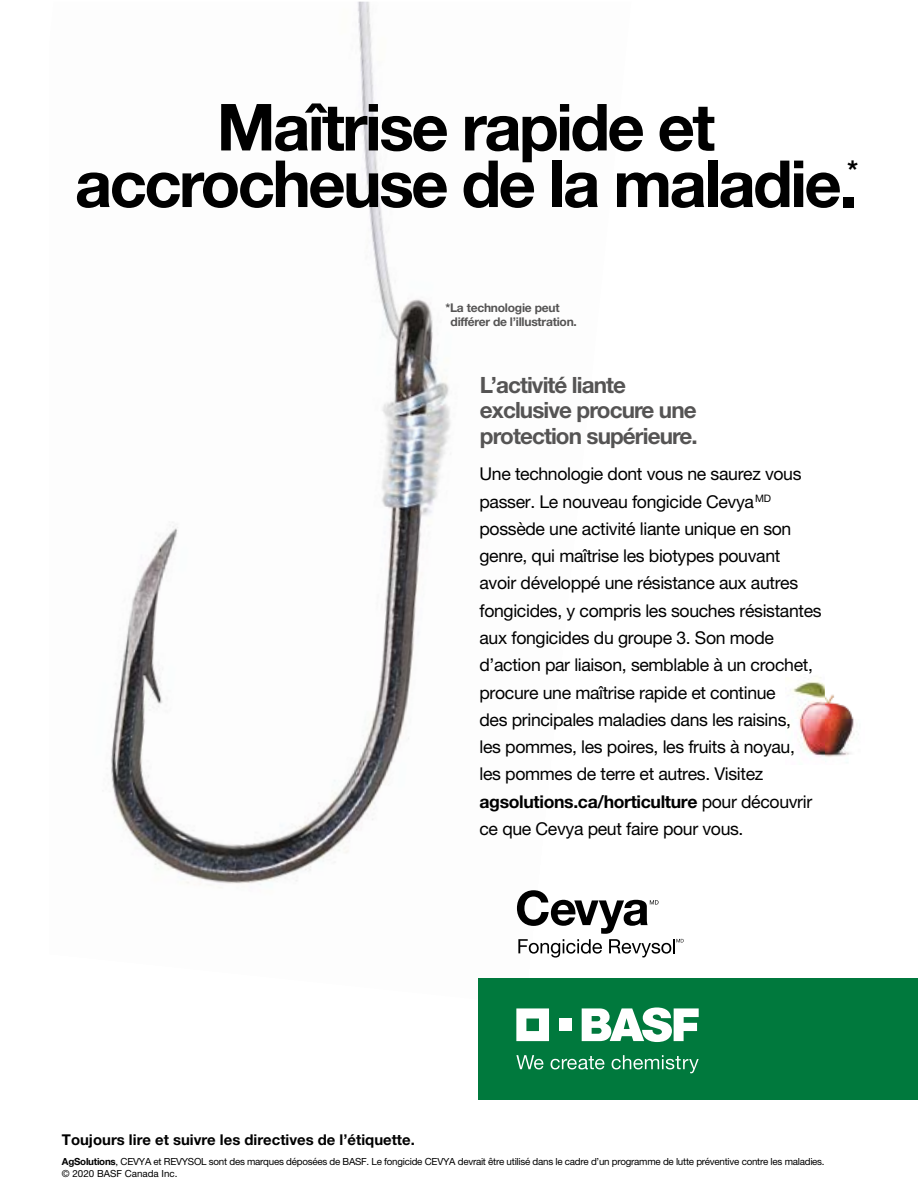
<style>
.page{position:relative;width:918px;height:1188px;background:#fff}
.page>*{position:absolute;margin:0;border:0;box-sizing:border-box;transform-origin:0 0}
.t1{font:700 64.95px/56.6px "Helvetica Neue LT Std";letter-spacing:-.04em;color:#000;text-align:center}
.t2{font:700 27.45px "Helvetica Neue LT Std";color:#000}
.t3{font:700 22.5px/25.7px "Helvetica Neue LT Std";letter-spacing:-.04em;color:#555454}
.t4{font:17.7px/27.3px "Helvetica Neue LT Std";letter-spacing:-.02em;color:#000}
.t5{font:700 14.85px "Helvetica Neue LT Std";color:#000}
.t6{font:700 12px/14.4px "Helvetica Neue LT Std";letter-spacing:-.02em;color:#555454}
.t7{font:9.75px/11.6px "Helvetica Neue LT Std";letter-spacing:-.025em;color:#000}
.s1{font-weight:700}
</style>
<div class="page">
<img style="left:786px;top:677px;width:73px;height:80px">
<img style="left:111px;top:2px;width:406px;height:907px">
<div style="left:478px;top:978px;width:440px;height:122px;background:#00793d"></div>
<svg style="left:516px;top:1008px;width:33px;height:33px"></svg>
<div style="left:559px;top:1019px;width:13px;height:12px;background:#fff"></div>
<svg style="left:582px;top:1007px;width:117px;height:35px"></svg>
<svg style="left:516px;top:1055px;width:27px;height:14px"></svg>
<svg style="left:551px;top:1056px;width:53px;height:13px"></svg>
<svg style="left:612px;top:1055px;width:87px;height:18px"></svg>
<svg style="left:517px;top:890px;width:167px;height:68px"></svg>
<h1 class="t1" style="left:75px;top:98px;width:784px">Maîtrise rapide et accrocheuse de la maladie.</h1>
<h2 class="t2" style="left:847px;top:153px;width:13px">*</h2>
<p class="t6" style="left:451px;top:300px;width:128px;text-indent:-5px">*La technologie peut différer de l’illustration.</p>
<p class="t3" style="left:480px;top:371px;width:219px">L’activité liante exclusive procure une protection supérieure.</p>
<p class="t4" style="left:480px;top:460px;width:344px">Une technologie dont vous ne saurez vous passer. Le nouveau fongicide Cevya<sup>MD </sup>possède une activité liante unique en son genre, qui maîtrise les biotypes pouvant<br>avoir développé une résistance aux autres fongicides, y compris les souches résistantes aux fongicides du groupe 3. Son mode d’action par liaison, semblable à un crochet, procure une maîtrise rapide et continue<br>des principales maladies dans les raisins,<br>les pommes, les poires, les fruits à noyau,<br>les pommes de terre et autres. Visitez <span class="s1">agsolutions.ca/horticulture</span> pour découvrir ce que Cevya peut faire pour vous.</p>
<p class="t5" style="left:62px;top:1131px;width:354px">Toujours lire et suivre les directives de l’étiquette.</p>
<p class="t7" style="left:62px;top:1156px;width:764px"><span class="s1">AgSolutions</span>, CEVYA et REVYSOL sont des marques déposées de BASF. Le fongicide CEVYA devrait être utilisé dans le cadre d’un programme de lutte préventive contre les maladies. © 2020 BASF Canada Inc.</p>
</div>
